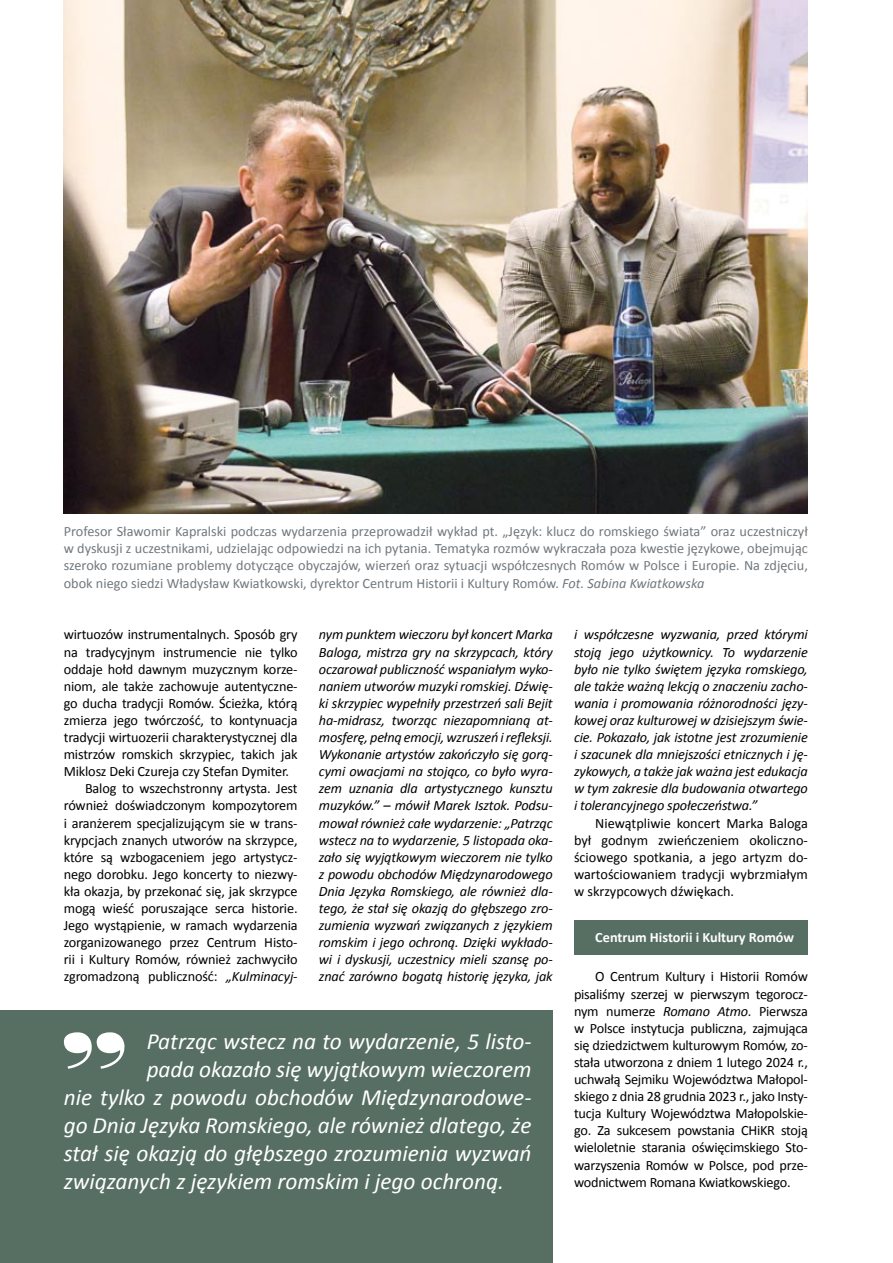
<style>
.page{position:relative;width:893px;height:1263px;background:#fff}
.page>*{position:absolute;margin:0;border:0;box-sizing:border-box;transform-origin:0 0}
.t1{font:90px "Bodnoff";color:#fff}
.t2{font:italic 23.25px "Calibri";color:#fff}
.t3{font:14.25px/17.1px "Calibri";letter-spacing:-.01em;color:#000;text-align:justify}
.t4{font:italic 14.25px/17.1px "Calibri";letter-spacing:-.01em;color:#000;text-align:justify}
.t5{font:14.25px/17.1px "Calibri";color:#72787d;text-align:justify}
.t6{font:700 14.25px "Calibri";color:#fff}
.s1{font-style:italic}
</style>
<div class="page">
<div style="left:0;top:1010px;width:553px;height:253px;background:#576f62"></div>
<div style="left:574px;top:920px;width:234px;height:34px;background:#576f62"></div>
<img style="left:64px;top:0;width:744px;height:513px">
<p class="t5" style="left:64px;top:522px;width:746px">Profesor Sławomir Kapralski podczas wydarzenia przeprowadził wykład pt. „Język: klucz do romskiego świata” oraz uczestniczył w dyskusji z uczestnikami, udzielając odpowiedzi na ich pytania. Tematyka rozmów wykraczała poza kwestie językowe, obejmując szeroko rozumiane problemy dotyczące obyczajów, wierzeń oraz sytuacji współczesnych Romów w Polsce i Europie. Na zdjęciu, obok niego siedzi Władysław Kwiatkowski, dyrektor Centrum Historii i Kultury Romów. <span class="s1">Fot. Sabina Kwiatkowska</span></p>
<p class="t3" style="left:64px;top:625px;width:235px">wirtuozów instrumentalnych. Sposób gry</p>
<p class="t3" style="left:64px;top:642px;width:235px">na tradycyjnym instrumencie nie tylko</p>
<p class="t3" style="left:64px;top:660px;width:235px">oddaje hołd dawnym muzycznym korze-</p>
<p class="t3" style="left:64px;top:677px;width:235px">niom, ale także zachowuje autentyczne-</p>
<p class="t3" style="left:64px;top:694px;width:235px">go ducha tradycji Romów. Ścieżka, którą</p>
<p class="t3" style="left:64px;top:711px;width:235px">zmierza jego twórczość, to kontynuacja</p>
<p class="t3" style="left:64px;top:728px;width:235px">tradycji wirtuozerii charakterystycznej dla</p>
<p class="t3" style="left:64px;top:745px;width:235px">mistrzów romskich skrzypiec, takich jak</p>
<p class="t3" style="left:64px;top:762px;width:227px">Miklosz Deki Czureja czy Stefan Dymiter.</p>
<p class="t3" style="left:85px;top:779px;width:214px">Balog to wszechstronny artysta. Jest</p>
<p class="t3" style="left:64px;top:796px;width:235px">również doświadczonym kompozytorem</p>
<p class="t3" style="left:64px;top:813px;width:235px">i aranżerem specjalizującym sie w trans-</p>
<p class="t3" style="left:64px;top:831px;width:235px">krypcjach znanych utworów na skrzypce,</p>
<p class="t3" style="left:64px;top:848px;width:235px">które są wzbogaceniem jego artystycz-</p>
<p class="t3" style="left:64px;top:865px;width:235px">nego dorobku. Jego koncerty to niezwy-</p>
<p class="t3" style="left:64px;top:882px;width:235px">kła okazja, by przekonać się, jak skrzypce</p>
<p class="t3" style="left:64px;top:899px;width:235px">mogą wieść poruszające serca historie.</p>
<p class="t3" style="left:64px;top:916px;width:235px">Jego wystąpienie, w ramach wydarzenia</p>
<p class="t3" style="left:64px;top:933px;width:235px">zorganizowanego przez Centrum Histo-</p>
<p class="t3" style="left:64px;top:950px;width:235px">rii i Kultury Romów, również zachwyciło</p>
<p class="t3" style="left:64px;top:967px;width:235px">zgromadzoną publiczność: <span class="s1">„Kulminacyj-</span></p>
<p class="t4" style="left:319px;top:625px;width:235px">nym punktem wieczoru był koncert Marka Baloga, mistrza gry na skrzypcach, który oczarował publiczność wspaniałym wyko&shy;naniem utworów muzyki romskiej. Dźwię&shy;ki skrzypiec wypełniły przestrzeń sali Bejit ha-midrasz, tworząc niezapomnianą at&shy;mosferę, pełną emocji, wzruszeń i refleksji.<br>Wykonanie artystów zakończyło się gorą&shy;cymi owacjami na stojąco, co było wyra&shy;zem uznania dla artystycznego kunsztu muzyków.” – mówił Marek Isztok. Podsu&shy;mował również całe wydarzenie: „Patrząc wstecz na to wydarzenie, 5 listopada oka&shy;zało się wyjątkowym wieczorem nie tylko z powodu obchodów Międzynarodowego Dnia Języka Romskiego, ale również dla&shy;tego, że stał się okazją do głębszego zro&shy;zumienia wyzwań związanych z językiem romskim i jego ochroną. Dzięki wykłado&shy;wi i dyskusji, uczestnicy mieli szansę po&shy;znać zarówno bogatą historię języka, jak</p>
<p class="t4" style="left:574px;top:625px;width:235px">i współczesne wyzwania, przed którymi stoją jego użytkownicy. To wydarzenie było nie tylko świętem języka romskiego, ale także ważną lekcją o znaczeniu zacho&shy;wania i promowania różnorodności języ&shy;kowej oraz kulturowej w dzisiejszym świe&shy;cie. Pokazało, jak istotne jest zrozumienie i szacunek dla mniejszości etnicznych i ję&shy;zykowych, a także jak ważna jest edukacja w tym zakresie dla budowania otwartego i tolerancyjnego społeczeństwa.”</p>
<p class="t3" style="left:574px;top:813px;width:235px;text-indent:21px">Niewątpliwie koncert Marka Baloga był godnym zwieńczeniem okoliczno&shy;ściowego spotkania, a jego artyzm do&shy;wartościowaniem tradycji wybrzmiałym w skrzypcowych dźwiękach.</p>
<p class="t6" style="left:595px;top:928px;width:200px">Centrum Historii i Kultury Romów</p>
<p class="t3" style="left:574px;top:967px;width:235px;text-indent:21px">O Centrum Kultury i Historii Romów pisaliśmy szerzej w pierwszym tegorocz&shy;nym numerze <span class="s1">Romano Atmo</span>. Pierwsza w Polsce instytucja publiczna, zajmująca się dziedzictwem kulturowym Romów, zo&shy;stała utworzona z dniem 1 lutego 2024 r., uchwałą Sejmiku Województwa Małopol&shy;skiego z dnia 28 grudnia 2023 r., jako Insty&shy;tucja Kultury Województwa Małopolskie&shy;go. Za sukcesem powstania CHiKR stoją wieloletnie starania oświęcimskiego Sto&shy;warzyszenia Romów w Polsce, pod prze&shy;wodnictwem Romana Kwiatkowskiego.</p>
<h1 class="t1" style="left:62px;top:967px;width:67px">„</h1>
<h2 class="t2" style="left:147px;top:1027px;width:386px">Patrząc wstecz na to wydarzenie, 5 listo-</h2>
<h2 class="t2" style="left:147px;top:1055px;width:386px">pada okazało się wyjątkowym wieczorem</h2>
<h2 class="t2" style="left:64px;top:1083px;width:469px">nie tylko z powodu obchodów Międzynarodowe-</h2>
<h2 class="t2" style="left:64px;top:1110px;width:469px">go Dnia Języka Romskiego, ale również dlatego, że</h2>
<h2 class="t2" style="left:64px;top:1138px;width:469px">stał się okazją do głębszego zrozumienia wyzwań</h2>
<h2 class="t2" style="left:64px;top:1166px;width:442px">związanych z językiem romskim i jego ochroną.</h2>
</div>
